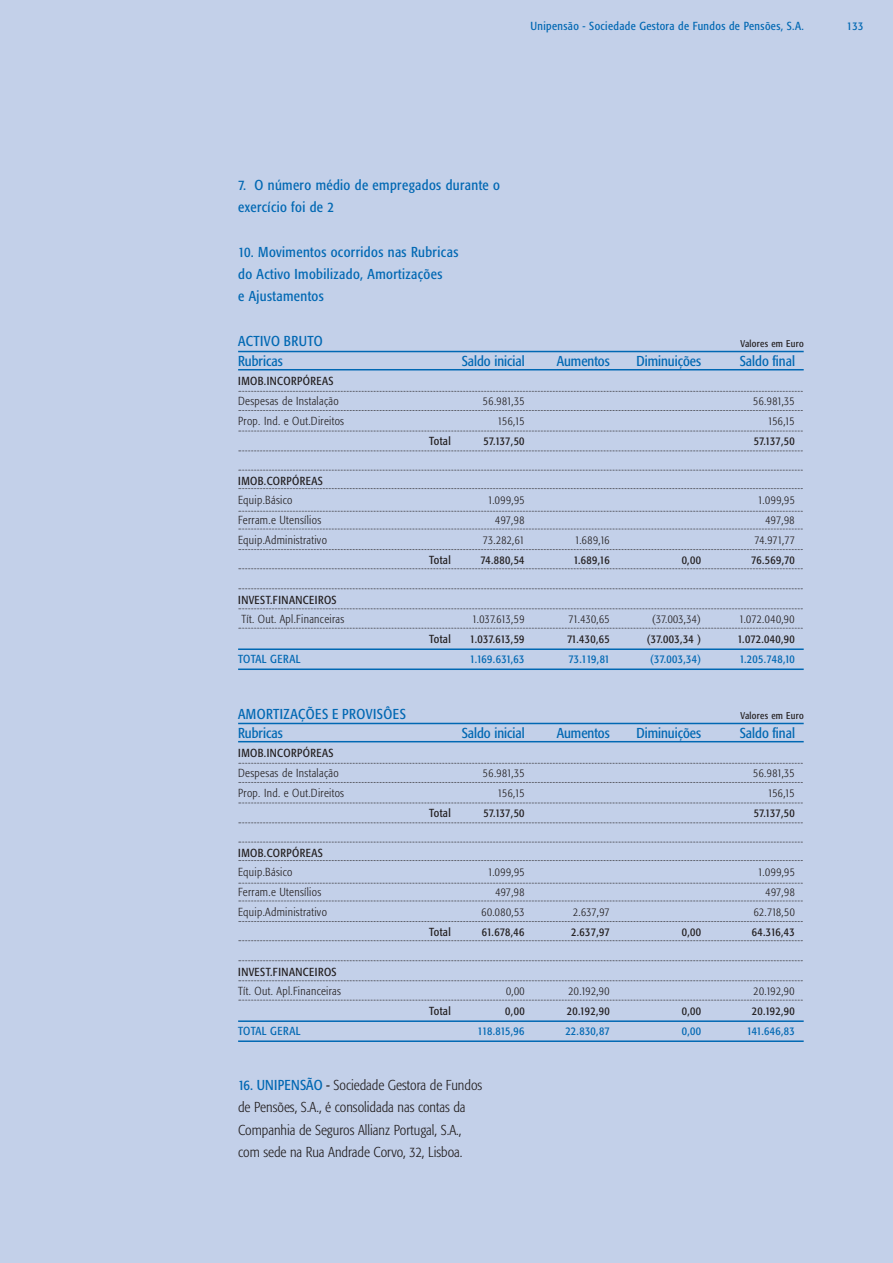
<style>
.page{position:relative;width:893px;height:1263px;background:#c3d0e9}
.page>*{position:absolute;margin:0;border:0;box-sizing:border-box;transform-origin:0 0}
.t1{font:condensed 14.25px/22.4px "Formata";letter-spacing:.025em;color:#0168b3}
.t2{font:300 condensed 14.25px/22.4px "Formata";color:#231f20}
.t3{font:condensed 14.25px "Formata";color:#0168b3}
.t4{font:300 condensed 11.55px/19.8px "Formata";letter-spacing:.03em;color:#231f20}
.t5{font:condensed 11.55px/19.8px "Formata";letter-spacing:.03em;color:#231f20}
.t6{font:condensed 11.55px "Formata";letter-spacing:.03em;color:#0168b3}
.t7{font:condensed 9.75px "Formata";letter-spacing:.03em;color:#231f20}
.s1{font-weight:400}
.s2{font-weight:300}
.s3{font-weight:400;color:#0168b3}
</style>
<div class="page">
<hr style="left:238px;top:351px;width:566px;height:1px;background:#0168b3">
<hr style="left:238px;top:668px;width:566px;height:2px;background:#0168b3">
<hr style="left:238px;top:648px;width:566px;height:2px;background:#0168b3">
<hr style="left:238px;top:369px;width:566px;height:1px;background:#0168b3">
<svg style="left:239px;top:410px;width:564px;height:1px"></svg>
<svg style="left:239px;top:431px;width:564px;height:1px"></svg>
<svg style="left:239px;top:450px;width:564px;height:1px"></svg>
<svg style="left:239px;top:470px;width:564px;height:1px"></svg>
<svg style="left:239px;top:488px;width:564px;height:1px"></svg>
<svg style="left:239px;top:511px;width:564px;height:1px"></svg>
<svg style="left:239px;top:529px;width:564px;height:1px"></svg>
<svg style="left:239px;top:549px;width:564px;height:1px"></svg>
<svg style="left:239px;top:568px;width:564px;height:1px"></svg>
<svg style="left:239px;top:588px;width:564px;height:1px"></svg>
<svg style="left:239px;top:608px;width:564px;height:1px"></svg>
<svg style="left:239px;top:628px;width:564px;height:1px"></svg>
<svg style="left:239px;top:391px;width:564px;height:1px"></svg>
<hr style="left:238px;top:723px;width:566px;height:1px;background:#0168b3">
<hr style="left:238px;top:1040px;width:566px;height:2px;background:#0168b3">
<hr style="left:238px;top:1020px;width:566px;height:2px;background:#0168b3">
<hr style="left:238px;top:741px;width:566px;height:1px;background:#0168b3">
<svg style="left:239px;top:782px;width:564px;height:1px"></svg>
<svg style="left:239px;top:803px;width:564px;height:1px"></svg>
<svg style="left:239px;top:822px;width:564px;height:1px"></svg>
<svg style="left:239px;top:842px;width:564px;height:1px"></svg>
<svg style="left:239px;top:860px;width:564px;height:1px"></svg>
<svg style="left:239px;top:883px;width:564px;height:1px"></svg>
<svg style="left:239px;top:900px;width:564px;height:1px"></svg>
<svg style="left:239px;top:921px;width:564px;height:1px"></svg>
<svg style="left:239px;top:940px;width:564px;height:1px"></svg>
<svg style="left:239px;top:960px;width:564px;height:1px"></svg>
<svg style="left:239px;top:980px;width:564px;height:1px"></svg>
<svg style="left:239px;top:1000px;width:564px;height:1px"></svg>
<svg style="left:239px;top:763px;width:564px;height:1px"></svg>
<p class="t6" style="left:530px;top:21px;width:275px">Unipensão - Sociedade Gestora de Fundos de Pensões, S.A.</p>
<p class="t6" style="left:847px;top:21px;width:18px">133</p>
<p class="t1" style="left:238px;top:174px;width:263px">7. O número médio de empregados durante o exercício foi de 2</p>
<p class="t1" style="left:238px;top:241px;width:222px">10. Movimentos ocorridos nas Rubricas do Activo Imobilizado, Amortizações<br>e Ajustamentos</p>
<p class="t1" style="left:238px;top:331px;width:86px">ACTIVO BRUTO</p>
<p class="t7" style="left:740px;top:340px;width:65px">Valores em Euro</p>
<p class="t3" style="left:238px;top:355px;width:46px">Rubricas</p>
<p class="t3" style="left:462px;top:355px;width:64px">Saldo inicial</p>
<p class="t3" style="left:557px;top:355px;width:55px">Aumentos</p>
<p class="t3" style="left:636px;top:355px;width:66px">Diminuições</p>
<p class="t3" style="left:740px;top:355px;width:57px">Saldo final</p>
<p class="t4" style="left:238px;top:372px;width:102px"><span class="s1">IMOB.INCORPÓREAS<br></span>Despesas de Instalação</p>
<p class="t4" style="left:483px;top:392px;width:43px">56.981,35</p>
<p class="t4" style="left:753px;top:392px;width:43px">56.981,35</p>
<p class="t4" style="left:238px;top:412px;width:108px">Prop. Ind. e Out.Direitos</p>
<p class="t4" style="left:497px;top:412px;width:29px">156,15</p>
<p class="t4" style="left:768px;top:412px;width:29px">156,15</p>
<p class="t5" style="left:429px;top:432px;width:23px">Total</p>
<p class="t5" style="left:483px;top:432px;width:43px">57.137,50</p>
<p class="t5" style="left:754px;top:432px;width:43px">57.137,50</p>
<p class="t5" style="left:238px;top:471px;width:86px">IMOB.CORPÓREAS<br><span class="s2">Equip.Básico</span></p>
<p class="t4" style="left:488px;top:491px;width:38px">1.099,95</p>
<p class="t4" style="left:758px;top:491px;width:38px">1.099,95</p>
<p class="t4" style="left:238px;top:511px;width:85px">Ferram.e Utensílios</p>
<p class="t4" style="left:495px;top:511px;width:31px">497,98</p>
<p class="t4" style="left:765px;top:511px;width:31px">497,98</p>
<p class="t4" style="left:238px;top:531px;width:90px">Equip.Administrativo</p>
<p class="t4" style="left:483px;top:531px;width:43px">73.282,61</p>
<p class="t4" style="left:575px;top:531px;width:36px">1.689,16</p>
<p class="t4" style="left:755px;top:531px;width:42px">74.971,77</p>
<p class="t5" style="left:429px;top:551px;width:23px">Total</p>
<p class="t5" style="left:480px;top:551px;width:46px">74.880,54</p>
<p class="t5" style="left:573px;top:551px;width:38px">1.689,16</p>
<p class="t5" style="left:682px;top:551px;width:21px">0,00</p>
<p class="t5" style="left:751px;top:551px;width:45px">76.569,70</p>
<p class="t4" style="left:238px;top:591px;width:108px"><span class="s1">INVEST.FINANCEIROS<br></span>Tít. Out. Apl.Financeiras</p>
<p class="t4" style="left:472px;top:610px;width:54px">1.037.613,59</p>
<p class="t4" style="left:569px;top:610px;width:43px">71.430,65</p>
<p class="t4" style="left:652px;top:610px;width:50px">(37.003,34)</p>
<p class="t4" style="left:739px;top:610px;width:57px">1.072.040,90</p>
<p class="t5" style="left:429px;top:630px;width:23px">Total</p>
<p class="t5" style="left:470px;top:630px;width:56px">1.037.613,59</p>
<p class="t5" style="left:567px;top:630px;width:44px">71.430,65</p>
<p class="t5" style="left:647px;top:630px;width:56px">(37.003,34 )</p>
<p class="t5" style="left:737px;top:630px;width:59px">1.072.040,90</p>
<p class="t6" style="left:238px;top:654px;width:64px">TOTAL GERAL</p>
<p class="t6" style="left:470px;top:654px;width:56px">1.169.631,63</p>
<p class="t6" style="left:568px;top:654px;width:43px">73.119,81</p>
<p class="t6" style="left:650px;top:654px;width:53px">(37.003,34)</p>
<p class="t6" style="left:739px;top:654px;width:57px">1.205.748,10</p>
<p class="t1" style="left:238px;top:704px;width:169px">AMORTIZAÇÕES E PROVISÔES</p>
<p class="t7" style="left:740px;top:712px;width:65px">Valores em Euro</p>
<p class="t3" style="left:238px;top:726px;width:46px">Rubricas</p>
<p class="t3" style="left:462px;top:726px;width:64px">Saldo inicial</p>
<p class="t3" style="left:557px;top:726px;width:55px">Aumentos</p>
<p class="t3" style="left:636px;top:726px;width:66px">Diminuições</p>
<p class="t3" style="left:740px;top:726px;width:57px">Saldo final</p>
<p class="t4" style="left:238px;top:744px;width:102px"><span class="s1">IMOB.INCORPÓREAS<br></span>Despesas de Instalação</p>
<p class="t4" style="left:483px;top:764px;width:43px">56.981,35</p>
<p class="t4" style="left:753px;top:764px;width:43px">56.981,35</p>
<p class="t4" style="left:238px;top:784px;width:108px">Prop. Ind. e Out.Direitos</p>
<p class="t4" style="left:497px;top:784px;width:29px">156,15</p>
<p class="t4" style="left:768px;top:784px;width:29px">156,15</p>
<p class="t5" style="left:429px;top:804px;width:23px">Total</p>
<p class="t5" style="left:483px;top:804px;width:43px">57.137,50</p>
<p class="t5" style="left:754px;top:804px;width:43px">57.137,50</p>
<p class="t5" style="left:238px;top:843px;width:86px">IMOB.CORPÓREAS<br><span class="s2">Equip.Básico</span></p>
<p class="t4" style="left:488px;top:863px;width:38px">1.099,95</p>
<p class="t4" style="left:758px;top:863px;width:38px">1.099,95</p>
<p class="t4" style="left:238px;top:883px;width:85px">Ferram.e Utensílios</p>
<p class="t4" style="left:495px;top:883px;width:31px">497,98</p>
<p class="t4" style="left:766px;top:883px;width:31px">497,98</p>
<p class="t4" style="left:238px;top:903px;width:90px">Equip.Administrativo</p>
<p class="t4" style="left:481px;top:903px;width:45px">60.080,53</p>
<p class="t4" style="left:573px;top:903px;width:38px">2.637,97</p>
<p class="t4" style="left:754px;top:903px;width:43px">62.718,50</p>
<p class="t5" style="left:429px;top:923px;width:23px">Total</p>
<p class="t5" style="left:482px;top:923px;width:44px">61.678,46</p>
<p class="t5" style="left:571px;top:923px;width:40px">2.637,97</p>
<p class="t5" style="left:682px;top:923px;width:21px">0,00</p>
<p class="t5" style="left:752px;top:923px;width:45px">64.316,43</p>
<p class="t4" style="left:238px;top:962px;width:104px"><span class="s1">INVEST.FINANCEIROS<br></span>Tít. Out. Apl.Financeiras</p>
<p class="t4" style="left:506px;top:982px;width:20px">0,00</p>
<p class="t4" style="left:569px;top:982px;width:43px">20.192,90</p>
<p class="t4" style="left:754px;top:982px;width:43px">20.192,90</p>
<p class="t5" style="left:429px;top:1002px;width:23px">Total</p>
<p class="t5" style="left:505px;top:1002px;width:21px">0,00</p>
<p class="t5" style="left:567px;top:1002px;width:45px">20.192,90</p>
<p class="t5" style="left:682px;top:1002px;width:21px">0,00</p>
<p class="t5" style="left:752px;top:1002px;width:45px">20.192,90</p>
<p class="t6" style="left:238px;top:1026px;width:64px">TOTAL GERAL</p>
<p class="t6" style="left:477px;top:1026px;width:49px">118.815,96</p>
<p class="t6" style="left:565px;top:1026px;width:46px">22.830,87</p>
<p class="t6" style="left:682px;top:1026px;width:21px">0,00</p>
<p class="t6" style="left:747px;top:1026px;width:49px">141.646,83</p>
<p class="t2" style="left:238px;top:1075px;width:246px"><span class="s3">16. UNIPENSÃO</span> <span class="s1">-</span> Sociedade Gestora de Fundos de Pensões, S.A., é consolidada nas contas da Companhia de Seguros Allianz Portugal, S.A., com sede na Rua Andrade Corvo, 32, Lisboa.</p>
</div>
